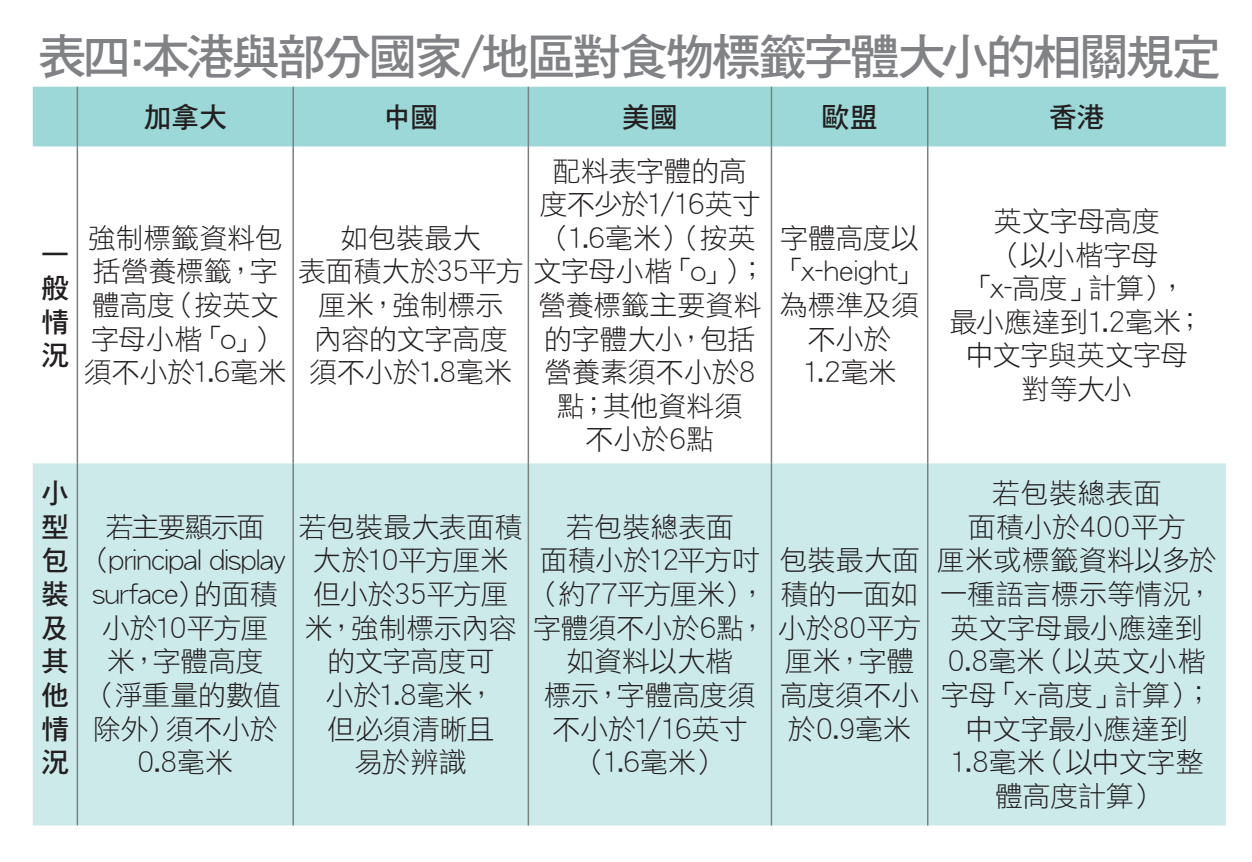
<style>
.page{position:relative;width:1252px;height:862px;background:#fff}
.page>*{position:absolute;margin:0;border:0;box-sizing:border-box;transform-origin:0 0}
.t1{font:49px "DF Hei HK W7";letter-spacing:-.06em;color:#808285}
.t2{font:28px/33.6px "DF Hei HK W3";letter-spacing:-.01em;color:#231f20;text-align:center}
.t3{font:28px/33.6px "DF Hei HK W7";letter-spacing:-.005em;color:#231f20;text-align:justify}
.t4{font:28px "DF Hei HK W3";letter-spacing:-.04em;color:#231f20}
</style>
<div class="page">
<div style="left:33px;top:87px;width:1193px;height:60px;background:#9dd8d9"></div>
<svg style="left:527px;top:147px;width:246px;height:316px"></svg>
<div style="left:33px;top:463px;width:1193px;height:362px;background:#cdeaeb"></div>
<hr style="left:77px;top:87px;width:1px;height:60px;background:#79807e">
<hr style="left:292px;top:87px;width:2px;height:60px;background:#79807e">
<hr style="left:528px;top:87px;width:1px;height:60px;background:#79807e">
<hr style="left:771px;top:87px;width:1px;height:60px;background:#79807e">
<hr style="left:927px;top:87px;width:1px;height:60px;background:#79807e">
<hr style="left:77px;top:147px;width:1px;height:316px;background:#79807e">
<hr style="left:292px;top:147px;width:2px;height:316px;background:#79807e">
<hr style="left:771px;top:147px;width:1px;height:316px;background:#79807e">
<hr style="left:927px;top:147px;width:1px;height:316px;background:#79807e">
<hr style="left:77px;top:463px;width:1px;height:362px;background:#79807e">
<hr style="left:292px;top:463px;width:2px;height:362px;background:#79807e">
<hr style="left:528px;top:463px;width:1px;height:362px;background:#79807e">
<hr style="left:771px;top:463px;width:1px;height:362px;background:#79807e">
<hr style="left:927px;top:463px;width:1px;height:362px;background:#79807e">
<hr style="left:528px;top:147px;width:1px;height:316px;background:#79807e">
<p class="t1" style="left:38px;top:30px;width:1185px">表四﹕本港與部分國家/地區對食物標籤字體大小的相關規定</p>
<p class="t3" style="left:143px;top:99px;width:85px">加拿大</p>
<p class="t3" style="left:383px;top:99px;width:57px">中國</p>
<p class="t3" style="left:622px;top:99px;width:58px">美國</p>
<p class="t3" style="left:821px;top:99px;width:58px">歐盟</p>
<p class="t3" style="left:1049px;top:99px;width:57px">香港</p>
<p class="t3" style="left:41px;top:237px;width:29px">一</p>
<p class="t3" style="left:41px;top:271px;width:29px">般</p>
<p class="t3" style="left:41px;top:305px;width:29px">情</p>
<p class="t3" style="left:41px;top:338px;width:29px">況</p>
<p class="t3" style="left:41px;top:476px;width:29px">小</p>
<p class="t3" style="left:41px;top:510px;width:29px">型</p>
<p class="t3" style="left:41px;top:543px;width:29px">包</p>
<p class="t3" style="left:41px;top:577px;width:29px">裝及其他情況</p>
<p class="t2" style="left:539px;top:153px;width:223px">配料表字體的高度不少於1/16英寸（1.6毫米）（按英</p>
<p class="t2" style="left:84px;top:221px;width:204px">強制標籤資料包括營養標籤，字體高度（按英文字母小楷「o」）須不小於1.6毫米</p>
<p class="t2" style="left:340px;top:221px;width:142px">如包裝最大</p>
<p class="t2" style="left:780px;top:221px;width:140px">字體高度以</p>
<p class="t2" style="left:318px;top:254px;width:604px;text-align:left;text-indent:-20px">表面積大於35平方文字母小楷「o」）；「x-height」厘米，強制標示</p>
<p class="t2" style="left:314px;top:321px;width:195px">內容的文字高度</p>
<p class="t2" style="left:309px;top:355px;width:204px">須不小於1.8毫米</p>
<p class="t2" style="left:538px;top:288px;width:225px">營養標籤主要資料的字體大小，包括營養素須不小於8點；其他資料須<br>不小於6點</p>
<p class="t2" style="left:780px;top:288px;width:141px">為標準及須不小於</p>
<p class="t2" style="left:802px;top:355px;width:96px">1.2毫米</p>
<p class="t2" style="left:85px;top:510px;width:203px">若主要顯示面（principal display surface）的面積小於10平方厘米，字體高度</p>
<p class="t2" style="left:89px;top:678px;width:193px">（淨重量的數值除外）須不小於<br>0.8毫米</p>
<p class="t2" style="left:299px;top:510px;width:225px">若包裝最大表面積大於10平方厘米</p>
<p class="t2" style="left:305px;top:577px;width:214px">但小於35平方厘米，強制標示內容</p>
<p class="t2" style="left:327px;top:644px;width:168px">的文字高度可</p>
<p class="t2" style="left:326px;top:678px;width:171px">小於1.8毫米，</p>
<p class="t2" style="left:327px;top:711px;width:169px">但必須清晰且</p>
<p class="t2" style="left:355px;top:745px;width:113px">易於辨識</p>
<p class="t2" style="left:566px;top:510px;width:169px">若包裝總表面</p>
<p class="t4" style="left:540px;top:545px;width:222px">面積小於12平方吋</p>
<p class="t4" style="left:533px;top:579px;width:235px">（約77平方厘米），</p>
<p class="t2" style="left:533px;top:610px;width:389px">字體須不小於6點，小於80平方</p>
<p class="t2" style="left:567px;top:644px;width:168px">如資料以大楷</p>
<p class="t2" style="left:544px;top:678px;width:214px">標示，字體高度須不小於1/16英寸（1.6毫米）</p>
<p class="t2" style="left:779px;top:543px;width:142px;text-align:left">包裝最大面積的一面如</p>
<p class="t2" style="left:780px;top:644px;width:141px;text-align:left">厘米，字體高度須不小於0.9毫米</p>
<p class="t2" style="left:994px;top:204px;width:167px">英文字母高度</p>
<p class="t2" style="left:995px;top:237px;width:165px">（以小楷字母</p>
<p class="t2" style="left:967px;top:271px;width:221px">「x-高度」計算），</p>
<p class="t2" style="left:949px;top:305px;width:256px">最小應達到1.2毫米；中文字與英文字母</p>
<p class="t2" style="left:1022px;top:372px;width:112px">對等大小</p>
<p class="t2" style="left:992px;top:476px;width:171px">若包裝總表面</p>
<p class="t2" style="left:968px;top:510px;width:219px">面積小於400平方</p>
<p class="t2" style="left:937px;top:543px;width:281px">厘米或標籤資料以多於一種語言標示等情況，英文字母最小應達到<br>0.8毫米（以英文小楷字母「x-高度」計算）；中文字最小應達到<br>1.8毫米（以中文字整體高度計算）</p>
</div>
